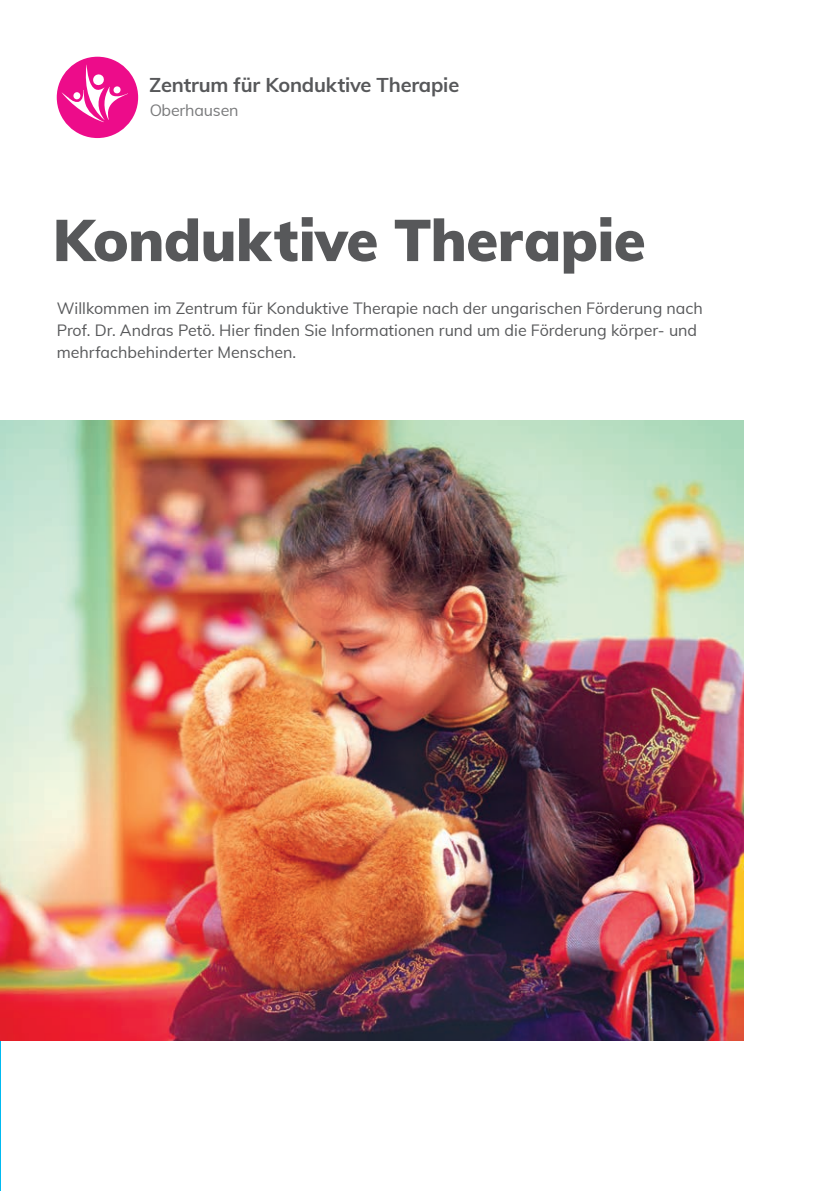
<style>
.page{position:relative;width:840px;height:1191px;background:#fff}
.page>*{position:absolute;margin:0;border:0;box-sizing:border-box;transform-origin:0 0}
.t1{font:900 58px "Muli";letter-spacing:-.01em;color:#57585a}
.t2{font:700 20px "Muli";letter-spacing:-.01em;color:#57585a}
.Fließtext{font:16px "Muli";color:#57585a}
</style>
<div class="page">
<hr style="left:0;top:768px;width:1px;height:423px;background:#00baf1">
<div style="left:57px;top:57px;width:81px;height:81px;background:#ed0c8a;border-radius:50%"></div>
<svg style="left:61px;top:65px;width:67px;height:57px"></svg>
<svg style="left:73px;top:92px;width:8px;height:8px"></svg>
<img style="left:1px;top:420px;width:742px;height:620px">
<p class="t2" style="left:149px;top:71px;width:311px">Zentrum für Konduktive Therapie</p>
<p class="Fließtext" style="left:149px;top:99px;width:91px">Oberhausen</p>
<p class="t1" style="left:53px;top:197px;width:594px">Konduktive Therapie</p>
<p class="Fließtext" style="left:57px;top:297px;width:647px">Willkommen im Zentrum für Konduktive Therapie nach der ungarischen Förderung nach</p>
<p class="Fließtext" style="left:57px;top:319px;width:641px">Prof. Dr. Andras Petö. Hier finden Sie Informationen rund um die Förderung körper- und</p>
<p class="Fließtext" style="left:57px;top:341px;width:241px">mehrfachbehinderter Menschen.</p>
</div>
